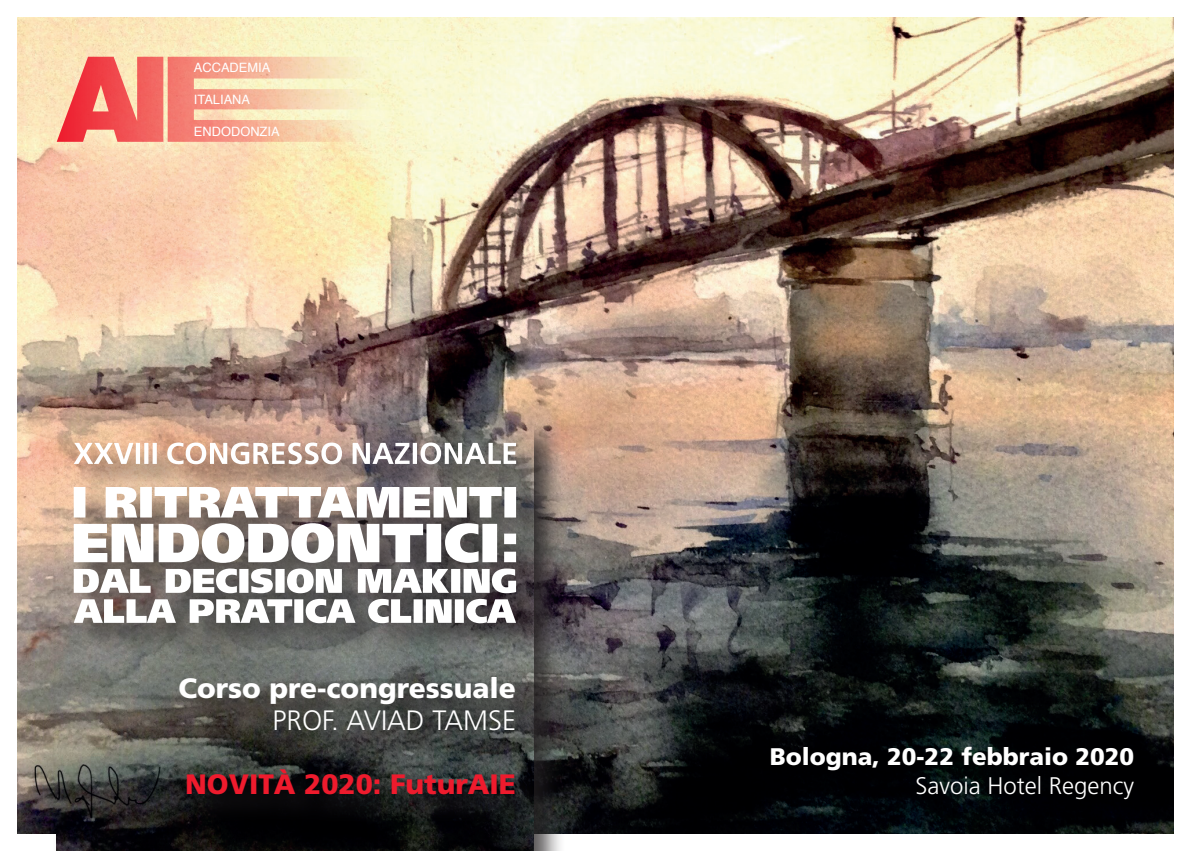
<style>
.page{position:relative;width:1191px;height:851px;background:#fff}
.page>*{position:absolute;margin:0;border:0;box-sizing:border-box;transform-origin:0 0}
.t1{font:900 28px "Frutiger";color:#fff}
.t2{font:900 28px "Frutiger";color:#ee1b2d}
.t3{font:300 28px "Frutiger";color:#fff}
.t4{font:900 24px "Frutiger";color:#fff}
.t5{font:300 24px "Frutiger";color:#fff}
.t6{font:12.8px "Helvetica";color:#fff}
</style>
<div class="page">
<img style="left:17px;top:17px;width:1157px;height:816px">
<div style="left:52px;top:420px;width:514px;height:430px;background:#231f20;opacity:.75"></div>
<img style="left:57px;top:425px;width:476px;height:425px">
<svg style="left:57px;top:57px;width:350px;height:85px;background:#f5b097"></svg>
<div style="left:69px;top:438px;width:480px;height:217px;background:#231f20;opacity:.75"></div>
<svg style="left:74px;top:568px;width:442px;height:55px"></svg>
<svg style="left:74px;top:523px;width:442px;height:39px"></svg>
<svg style="left:74px;top:487px;width:442px;height:30px"></svg>
<svg style="left:74px;top:442px;width:442px;height:22px"></svg>
<div style="left:175px;top:673px;width:371px;height:153px;background:#231f20;opacity:.75"></div>
<p class="t6" style="left:194px;top:58px;width:78px">ACCADEMIA</p>
<p class="t6" style="left:194px;top:90px;width:58px">ITALIANA</p>
<p class="t6" style="left:194px;top:121px;width:87px">ENDODONZIA</p>
<h1 class="t1" style="left:178px;top:671px;width:339px">Corso pre-congressuale</h1>
<h1 class="t3" style="left:272px;top:704px;width:245px">PROF. AVIAD TAMSE</h1>
<h1 class="t2" style="left:185px;top:767px;width:332px">NOVITÀ 2020: FuturAIE</h1>
<h2 class="t4" style="left:769px;top:742px;width:366px">Bologna, 20-22 febbraio 2020</h2>
<h2 class="t5" style="left:915px;top:772px;width:220px">Savoia Hotel Regency</h2>
</div>
